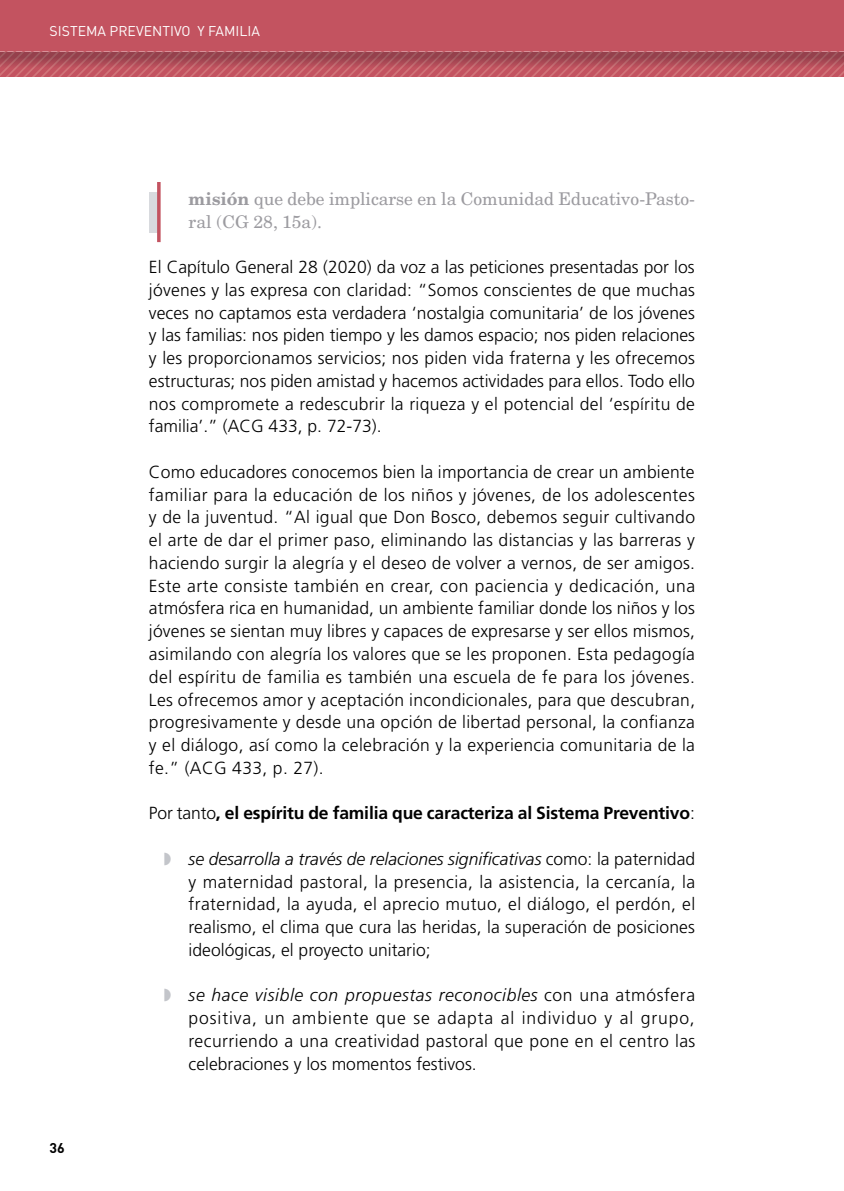
<style>
.page{position:relative;width:844px;height:1191px;background:#fff}
.page>*{position:absolute;margin:0;border:0;box-sizing:border-box;transform-origin:0 0}
.Texto_10_13{font:300 17.5px/22.8px "Frutiger LT Std";letter-spacing:.01em;color:#000;text-align:justify}
.Frases_intercalada{font:17.5px/22.8px "New Century Schlbk LT Std";letter-spacing:-.005em;color:#9c9ba0}
.Texto_10_13-2{font:700 17.5px "Frutiger LT Std";letter-spacing:-.01em;color:#000}
.t1{font:14px "DIN";color:#fff}
.t2{font:700 14px "DIN";color:#000}
.s1{font-weight:700}
.s2{font-weight:300}
.s3{color:#c3c5ca}
.s4{font-style:italic}
</style>
<div class="page">
<svg style="left:0;top:0;width:844px;height:76px;background:#b1525d"></svg>
<div style="left:0;top:0;width:843px;height:52px;background:#c35360"></div>
<div style="left:149px;top:192px;width:10px;height:40px;background:#d8dade"></div>
<hr style="left:157px;top:182px;width:3px;height:60px;background:#c35360">
<p class="t1" style="left:50px;top:22px;width:212px">SISTEMA PREVENTIVO Y FAMILIA</p>
<p class="t2" style="left:50px;top:1138px;width:17px">36</p>
<p class="Frases_intercalada" style="left:189px;top:187px;width:507px"><span class="s1">misión</span> que debe implicarse en la Comunidad Educativo-Pasto&shy;ral (CG 28, 15a).</p>
<p class="Texto_10_13" style="left:149px;top:256px;width:547px">El Capítulo General 28 (2020) da voz a las peticiones presentadas por los jóvenes y las expresa con claridad: “Somos conscientes de que muchas veces no captamos esta verdadera ‘nostalgia comunitaria’ de los jóvenes y las familias: nos piden tiempo y les damos espacio; nos piden relaciones y les proporcionamos servicios; nos piden vida fraterna y les ofrecemos estructuras; nos piden amistad y hacemos actividades para ellos. Todo ello nos compromete a redescubrir la riqueza y el potencial del ‘espíritu de familia’.” (ACG 433, p. 72-73).</p>
<p class="Texto_10_13" style="left:149px;top:461px;width:547px">Como educadores conocemos bien la importancia de crear un ambiente familiar para la educación de los niños y jóvenes, de los adolescentes y de la juventud. “Al igual que Don Bosco, debemos seguir cultivando el arte de dar el primer paso, eliminando las distancias y las barreras y haciendo surgir la alegría y el deseo de volver a vernos, de ser amigos.<br>Este arte consiste también en crear, con paciencia y dedicación, una atmósfera rica en humanidad, un ambiente familiar donde los niños y los jóvenes se sientan muy libres y capaces de expresarse y ser ellos mismos, asimilando con alegría los valores que se les proponen. Esta pedagogía del espíritu de familia es también una escuela de fe para los jóvenes.<br>Les ofrecemos amor y aceptación incondicionales, para que descubran, progresivamente y desde una opción de libertad personal, la confianza y el diálogo, así como la celebración y la experiencia comunitaria de la fe.” (ACG 433, p. 27).</p>
<p class="Texto_10_13-2" style="left:149px;top:803px;width:547px"><span class="s2">Por tanto</span>, el espíritu de familia que caracteriza al Sistema Preventivo<span class="s2">:</span></p>
<p class="Texto_10_13" style="left:189px;top:847px;width:508px;text-indent:-25px"><span class="s3">◗</span> <span class="s4">se desarrolla a través de relaciones significativas</span> como: la paternidad y maternidad pastoral, la presencia, la asistencia, la cercanía, la fraternidad, la ayuda, el aprecio mutuo, el diálogo, el perdón, el realismo, el clima que cura las heridas, la superación de posiciones ideológicas, el proyecto unitario;</p>
<p class="Texto_10_13" style="left:189px;top:984px;width:508px;text-indent:-25px"><span class="s3">◗</span> <span class="s4">se hace visible con propuestas reconocibles</span> con una atmósfera positiva, un ambiente que se adapta al individuo y al grupo, recurriendo a una creatividad pastoral que pone en el centro las celebraciones y los momentos festivos.</p>
</div>
